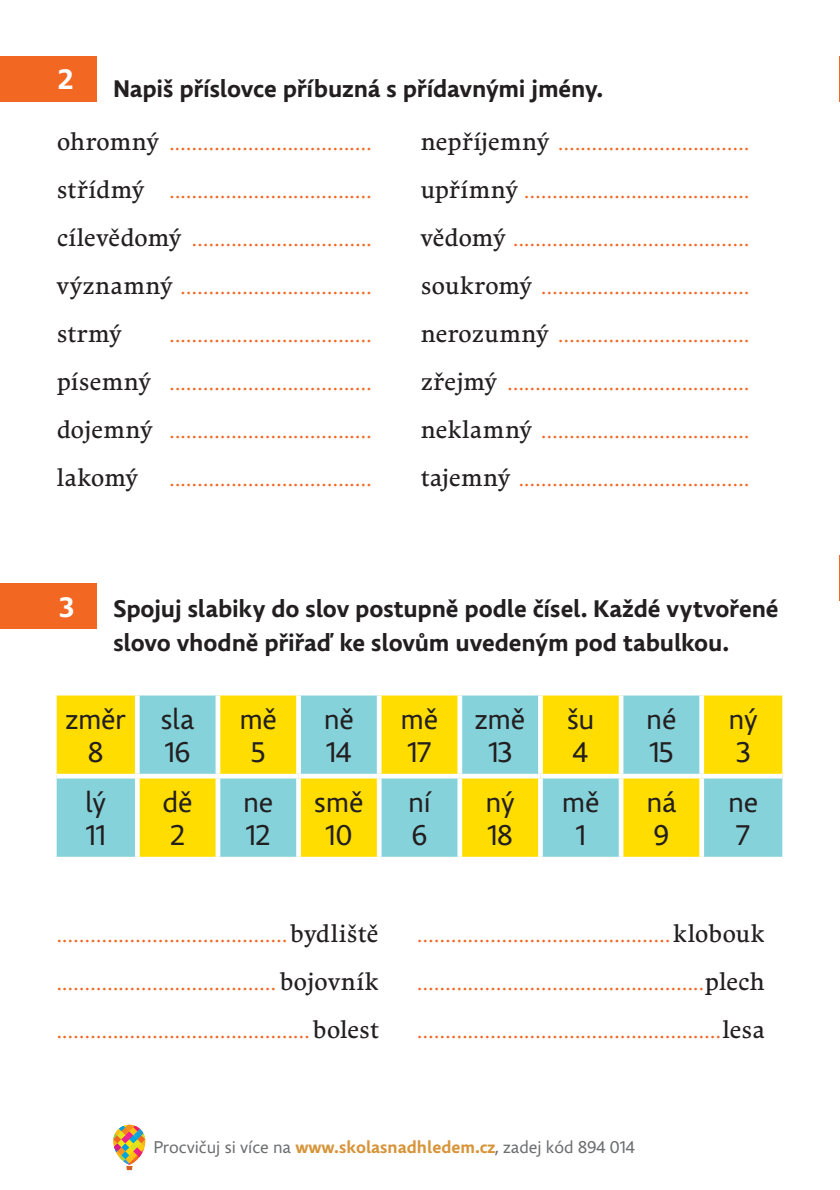
<style>
.page{position:relative;width:840px;height:1190px;background:#fff}
.page>*{position:absolute;margin:0;border:0;box-sizing:border-box;transform-origin:0 0}
.t1{font:28.4px/33.2px "Comenia Sans";letter-spacing:-.01em;color:#231f20}
.t2{font:700 28px "Comenia Sans";color:#fff}
.t3{font:700 24px/34px "Comenia Sans";letter-spacing:-.005em;color:#231f20}
.t4{font:24px "Comenia Serif";color:#231f20}
.t5{font:18px "Comenia Serif";color:#f26722}
.t6{font:17px "Comenia Sans";color:#6d6e70}
.s1{font-size:24px;color:#231f20}
.s2{font-weight:700;color:#d7953b}
</style>
<div class="page">
<svg style="left:113px;top:1125px;width:32px;height:45px"></svg>
<hr style="left:839px;top:56px;width:1px;height:46px;background:#f26722">
<hr style="left:839px;top:555px;width:1px;height:45px;background:#f26722">
<div style="left:0;top:56px;width:96px;height:46px;background:#f26722"></div>
<div style="left:0;top:583px;width:96px;height:46px;background:#f26722"></div>
<svg style="left:57px;top:696px;width:725px;height:161px;background:#c2d76e"></svg>
<div style="left:699px;top:779px;width:5px;height:78px;background:#fff"></div>
<div style="left:702px;top:774px;width:80px;height:5px;background:#fff"></div>
<hr style="left:619px;top:779px;width:4px;height:78px;background:#fff">
<div style="left:621px;top:774px;width:81px;height:5px;background:#fff"></div>
<div style="left:538px;top:779px;width:5px;height:78px;background:#fff"></div>
<div style="left:540px;top:774px;width:81px;height:5px;background:#fff"></div>
<div style="left:457px;top:779px;width:5px;height:78px;background:#fff"></div>
<div style="left:460px;top:774px;width:80px;height:5px;background:#fff"></div>
<div style="left:377px;top:779px;width:5px;height:78px;background:#fff"></div>
<div style="left:379px;top:774px;width:81px;height:5px;background:#fff"></div>
<div style="left:296px;top:779px;width:5px;height:78px;background:#fff"></div>
<div style="left:299px;top:774px;width:80px;height:5px;background:#fff"></div>
<hr style="left:216px;top:779px;width:4px;height:78px;background:#fff">
<div style="left:218px;top:774px;width:81px;height:5px;background:#fff"></div>
<div style="left:135px;top:779px;width:5px;height:78px;background:#fff"></div>
<div style="left:57px;top:774px;width:161px;height:5px;background:#fff"></div>
<div style="left:699px;top:696px;width:5px;height:78px;background:#fff"></div>
<hr style="left:619px;top:696px;width:4px;height:78px;background:#fff">
<div style="left:538px;top:696px;width:5px;height:78px;background:#fff"></div>
<div style="left:457px;top:696px;width:5px;height:78px;background:#fff"></div>
<div style="left:377px;top:696px;width:5px;height:78px;background:#fff"></div>
<div style="left:296px;top:696px;width:5px;height:78px;background:#fff"></div>
<hr style="left:216px;top:696px;width:4px;height:78px;background:#fff">
<div style="left:135px;top:696px;width:5px;height:78px;background:#fff"></div>
<h2 class="t2" style="left:58px;top:63px;width:17px">2</h2>
<h3 class="t3" style="left:113px;top:72px;width:491px">Napiš příslovce příbuzná s přídavnými jmény.</h3>
<p class="t5" style="left:57px;top:134px;width:317px"><span class="s1">ohromný</span> ....................................</p>
<p class="t5" style="left:421px;top:134px;width:330px"><span class="s1">nepříjemný</span> ..................................</p>
<p class="t5" style="left:57px;top:182px;width:317px"><span class="s1">střídmý</span> ....................................</p>
<p class="t5" style="left:421px;top:182px;width:330px"><span class="s1">upřímný</span> ........................................</p>
<p class="t5" style="left:57px;top:230px;width:317px"><span class="s1">cílevědomý</span> ................................</p>
<p class="t5" style="left:421px;top:230px;width:330px"><span class="s1">vědomý</span> ..........................................</p>
<p class="t5" style="left:57px;top:278px;width:317px"><span class="s1">významný</span> ..................................</p>
<p class="t5" style="left:421px;top:278px;width:330px"><span class="s1">soukromý</span> .....................................</p>
<h3 class="t4" style="left:57px;top:320px;width:66px">strmý</h3>
<p class="t5" style="left:421px;top:326px;width:330px"><span class="s1">nerozumný</span> ..................................</p>
<p class="t5" style="left:169px;top:326px;width:204px">....................................</p>
<p class="t5" style="left:57px;top:374px;width:317px"><span class="s1">písemný</span> ....................................</p>
<p class="t5" style="left:421px;top:374px;width:330px"><span class="s1">zřejmý</span> ...........................................</p>
<p class="t5" style="left:57px;top:422px;width:317px"><span class="s1">dojemný</span> ....................................</p>
<p class="t5" style="left:421px;top:422px;width:330px"><span class="s1">neklamný</span> .....................................</p>
<h3 class="t4" style="left:57px;top:464px;width:82px">lakomý</h3>
<p class="t5" style="left:421px;top:470px;width:330px"><span class="s1">tajemný</span> .........................................</p>
<p class="t5" style="left:169px;top:470px;width:204px">....................................</p>
<h2 class="t2" style="left:59px;top:591px;width:16px">3</h2>
<h3 class="t3" style="left:113px;top:592px;width:667px">Spojuj slabiky do slov postupně podle čísel. Každé vytvořené slovo vhodně přiřaď ke slovům uvedeným pod tabulkou.</h3>
<h1 class="t1" style="left:66px;top:702px;width:62px;text-align:center">změr<br>8</h1>
<h1 class="t1" style="left:161px;top:702px;width:35px">sla<br>16</h1>
<h1 class="t1" style="left:239px;top:702px;width:39px;text-align:center">mě<br>5</h1>
<h1 class="t1" style="left:324px;top:702px;width:32px">ně<br>14</h1>
<h1 class="t1" style="left:401px;top:702px;width:39px">mě<br>17</h1>
<h1 class="t1" style="left:475px;top:702px;width:52px;text-align:center">změ<br>13</h1>
<h1 class="t1" style="left:567px;top:702px;width:29px">šu<br>4</h1>
<h1 class="t1" style="left:646px;top:702px;width:32px">né<br>15</h1>
<h1 class="t1" style="left:729px;top:702px;width:31px">ný<br>3</h1>
<h1 class="t1" style="left:85px;top:785px;width:22px">lý<br>11</h1>
<h1 class="t1" style="left:163px;top:785px;width:32px">dě<br>2</h1>
<h1 class="t1" style="left:243px;top:785px;width:32px">ne<br>12</h1>
<h1 class="t1" style="left:314px;top:785px;width:51px;text-align:center">smě<br>10</h1>
<h1 class="t1" style="left:408px;top:785px;width:24px">ní<br>6</h1>
<h1 class="t1" style="left:486px;top:785px;width:31px">ný<br>18</h1>
<h1 class="t1" style="left:562px;top:785px;width:39px;text-align:center">mě<br>1</h1>
<h1 class="t1" style="left:646px;top:785px;width:31px">ná<br>9</h1>
<h1 class="t1" style="left:728px;top:785px;width:32px">ne<br>7</h1>
<p class="t5" style="left:57px;top:925px;width:324px">.........................................<span class="s1">bydliště</span></p>
<p class="t5" style="left:417px;top:925px;width:349px">.............................................<span class="s1">klobouk</span></p>
<p class="t5" style="left:57px;top:973px;width:324px">....................................... <span class="s1">bojovník</span></p>
<p class="t5" style="left:417px;top:973px;width:349px">...................................................<span class="s1">plech</span></p>
<p class="t5" style="left:57px;top:1021px;width:324px">.............................................<span class="s1">bolest</span></p>
<p class="t5" style="left:417px;top:1021px;width:349px">......................................................<span class="s1">lesa</span></p>
<p class="t6" style="left:154px;top:1137px;width:483px">Procvičuj si více na <span class="s2">www.skolasnadhledem.cz</span>, zadej kód 894 014</p>
</div>
